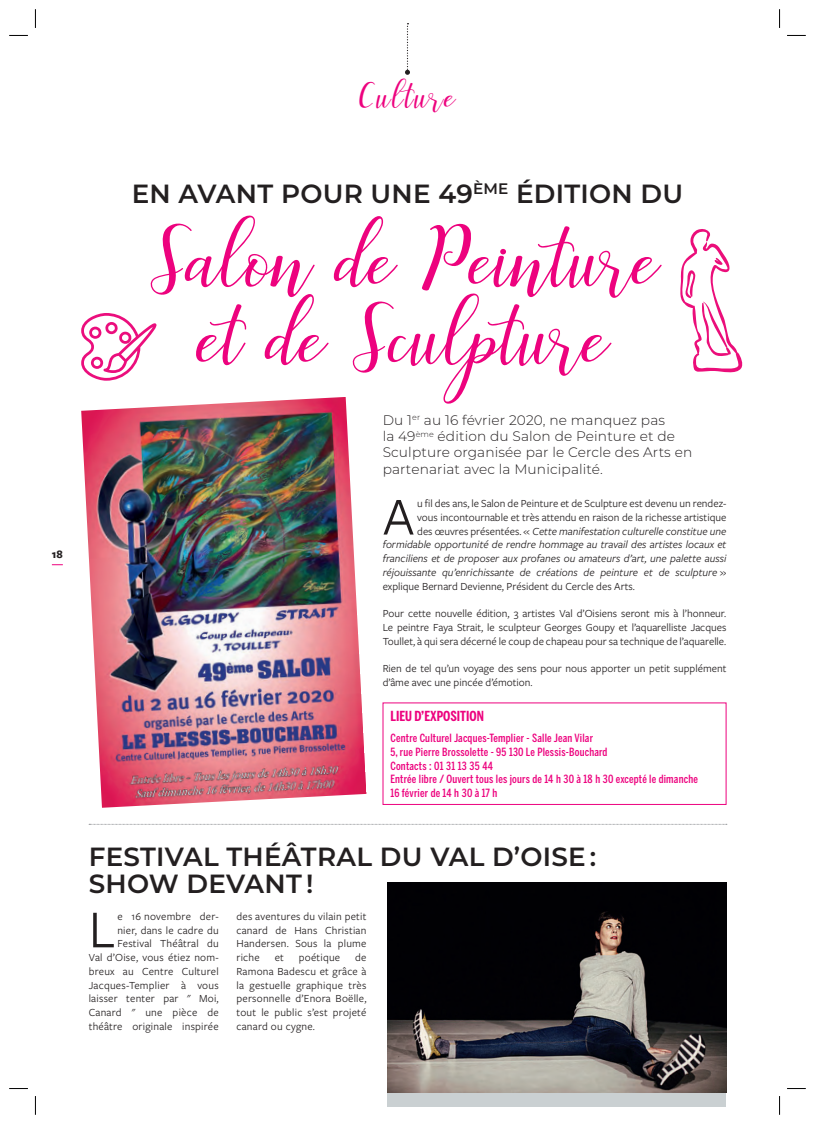
<style>
.page{position:relative;width:815px;height:1124px;background:#fff}
.page>*{position:absolute;margin:0;border:0;box-sizing:border-box;transform-origin:0 0}
.t1{font:90.88px/77.9px "Faranisa Script";color:#ed027e;text-align:center}
.t2{font:55.25px "Freight Sans Pro";color:#231f20}
.t3{font:37.5px "Faranisa Script";letter-spacing:.05em;color:#ed027e}
.t4{font:600 26.25px/26.2px "Montserrat";letter-spacing:.01em;color:#231f20}
.t5{font:300 13.75px/16.2px "Montserrat";letter-spacing:.01em;color:#231f20}
.t6{font:700 13.75px "Benton Sans Compressed";color:#ed027e}
.t7{font:700 11.88px "Freight Sans Pro";color:#231f20}
.t8{font:11.25px/13.8px "Freight Sans Pro";color:#231f20;text-align:justify}
.t9{font:italic 11.25px "Freight Sans Pro";color:#231f20}
.t10{font:500 11.25px/13.8px "Benton Sans Compressed";letter-spacing:.02em;color:#ed027e}
.t11{font:11.25px/13.8px "Freight Sans Pro";letter-spacing:.02em;color:#231f20;text-align:right}
.s1{font-style:normal}
</style>
<div class="page">
<svg style="left:405px;top:23px;width:5px;height:52px"></svg>
<img style="left:81px;top:397px;width:285px;height:410px">
<div style="left:388px;top:882px;width:338px;height:224px;background:#cad0d2"></div>
<img style="left:388px;top:882px;width:338px;height:209px">
<svg style="left:81px;top:313px;width:76px;height:67px"></svg>
<svg style="left:680px;top:229px;width:62px;height:143px"></svg>
<svg style="left:9px;top:35px;width:19px;height:1px"></svg>
<svg style="left:787px;top:35px;width:19px;height:1px"></svg>
<svg style="left:9px;top:1088px;width:19px;height:1px"></svg>
<svg style="left:787px;top:1088px;width:19px;height:1px"></svg>
<svg style="left:35px;top:9px;width:1px;height:19px"></svg>
<svg style="left:35px;top:1096px;width:1px;height:18px"></svg>
<svg style="left:779px;top:9px;width:1px;height:19px"></svg>
<svg style="left:779px;top:1096px;width:1px;height:18px"></svg>
<h3 class="t3" style="left:359px;top:73px;width:98px">Culture</h3>
<p class="t7" style="left:52px;top:545px;width:13px">18</p>
<h3 class="t4" style="left:132px;top:179px;width:553px">EN AVANT POUR UNE 49<sup>ÈME</sup> ÉDITION DU</h3>
<h1 class="t1" style="left:150px;top:217px;width:512px">Salon de Peinture et de Sculpture</h1>
<p class="t5" style="left:383px;top:411px;width:311px">Du 1<sup>er</sup> au 16 février 2020, ne manquez pas<br>la 49<sup>ème</sup> édition du Salon de Peinture et de Sculpture organisée par le Cercle des Arts en partenariat avec la Municipalité.</p>
<h2 class="t2" style="left:383px;top:479px;width:33px">A</h2>
<p class="t8" style="left:417px;top:496px;width:311px">u fil des ans, le Salon de Peinture et de Sculpture est devenu un rendez-</p>
<p class="t8" style="left:417px;top:509px;width:311px">vous incontournable et très attendu en raison de la richesse artistique</p>
<p class="t9" style="left:417px;top:523px;width:311px"><span class="s1">des œuvres présentées. «</span> Cette manifestation culturelle constitue une</p>
<p class="t9" style="left:383px;top:537px;width:345px">formidable opportunité de rendre hommage au travail des artistes locaux et</p>
<p class="t9" style="left:383px;top:551px;width:345px">franciliens et de proposer aux profanes ou amateurs d’art, une palette aussi</p>
<p class="t9" style="left:383px;top:564px;width:345px">réjouissante qu’enrichissante de créations de peinture et de sculpture <span class="s1">»</span></p>
<p class="t8" style="left:383px;top:578px;width:254px">explique Bernard Devienne, Président du Cercle des Arts.</p>
<p class="t8" style="left:383px;top:606px;width:345px">Pour cette nouvelle édition, 3 artistes Val d’Oisiens seront mis à l’honneur.<br>Le peintre Faya Strait, le sculpteur Georges Goupy et l’aquarelliste Jacques Toullet, à qui sera décerné le coup de chapeau pour sa technique de l’aquarelle.</p>
<p class="t8" style="left:383px;top:661px;width:345px">Rien de tel qu’un voyage des sens pour nous apporter un petit supplément d’âme avec une pincée d’émotion.</p>
<p class="t6" style="left:390px;top:707px;width:95px">LIEU D’EXPOSITION</p>
<p class="t10" style="left:390px;top:731px;width:309px">Centre Culturel Jacques-Templier - Salle Jean Vilar<br>5, rue Pierre Brossolette - 95 130 Le Plessis-Bouchard<br>Contacts : 01 31 13 35 44<br>Entrée libre / Ouvert tous les jours de 14 h 30 à 18 h 30 excepté le dimanche 16 février de 14 h 30 à 17 h</p>
<h3 class="t4" style="left:89px;top:842px;width:509px">FESTIVAL THÉÂTRAL DU VAL D’OISE :<br>SHOW DEVANT !</h3>
<h2 class="t2" style="left:89px;top:892px;width:28px">L</h2>
<p class="t11" style="left:89px;top:908px;width:131px">e 16 novembre der-<br>nier, dans le cadre du<br>Festival Théâtral du<br>Val d’Oise, vous étiez nom&shy;breux au Centre Culturel<br>Jacques-Templier à vous laisser tenter par " Moi,<br>Canard " une pièce de théâtre originale inspirée</p>
<p class="t8" style="left:236px;top:908px;width:131px">des aventures du vilain petit canard de Hans Christian Handersen. Sous la plume riche</p>
<p class="t8" style="left:275px;top:949px;width:11px">et</p>
<p class="t11" style="left:299px;top:949px;width:43px">poétique</p>
<p class="t8" style="left:236px;top:949px;width:131px;text-indent:119px">de Ramona Badescu et grâce à la gestuelle graphique très personnelle d’Enora Boëlle, tout le public s’est projeté canard ou cygne.</p>
</div>
